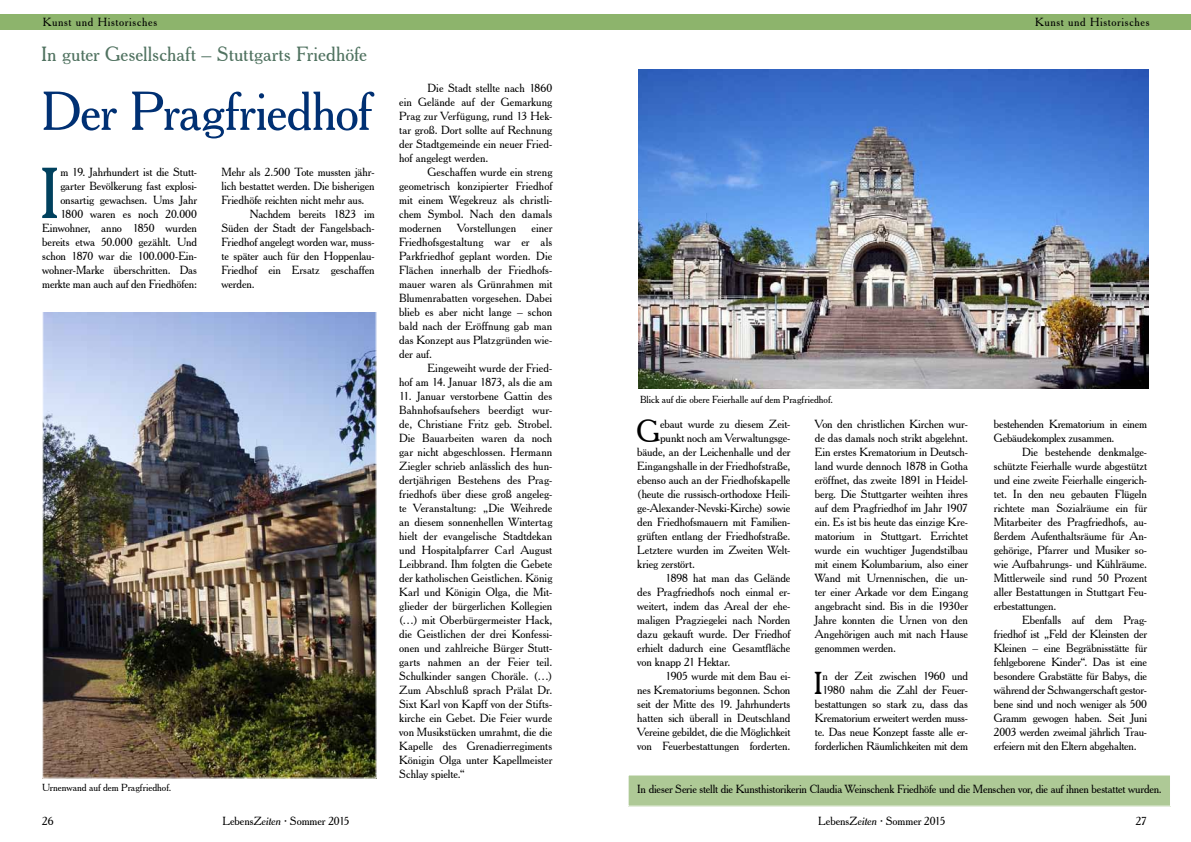
<style>
.page{position:relative;width:1191px;height:842px;background:#fff}
.page>*{position:absolute;margin:0;border:0;box-sizing:border-box;transform-origin:0 0}
.t1{font:69.7px "Cheltenham BT";color:#00415e}
.t2{font:53px "Cheltenham BT";letter-spacing:-.015em;color:#003073}
.t3{font:30.9px "Cheltenham BT";color:#000}
.t4{font:20px "Cheltenham BT";letter-spacing:.005em;color:#507260}
.t5{font:11.5px/14px "Cheltenham BT";letter-spacing:-.005em;color:#000;text-align:justify}
.t6{font:11.5px "Cheltenham BT";letter-spacing:.055em;color:#000}
.t7{font:10px "Cheltenham BT";letter-spacing:-.005em;color:#000}
.s1{font-style:italic}
</style>
<div class="page">
<div style="left:628px;top:775px;width:542px;height:31px;background:#aec996"></div>
<div style="left:627px;top:774px;width:544px;height:33px;border:1px solid #fff"></div>
<img style="left:44px;top:313px;width:331px;height:464px">
<div style="left:42px;top:309px;width:335px;height:470px;border:1px solid #fff"></div>
<img style="left:638px;top:69px;width:510px;height:320px">
<div style="left:0;top:14px;width:596px;height:16px;background:#8db46c"></div>
<div style="left:597px;top:14px;width:594px;height:16px;background:#8db46c"></div>
<p class="t6" style="left:43px;top:14px;width:116px">Kunst und Historisches</p>
<p class="t6" style="left:1035px;top:14px;width:116px">Kunst und Historisches</p>
<h3 class="t4" style="left:41px;top:42px;width:327px">In guter Gesellschaft – Stuttgarts Friedhöfe</h3>
<h2 class="t2" style="left:41px;top:79px;width:331px">Der Pragfriedhof</h2>
<p class="t5" style="left:42px;top:165px;width:156px;text-align:right">m 19. Jahrhundert ist die Stutt&shy;garter Bevölkerung fast explosi&shy;onsartig gewachsen. Ums Jahr<br>1800 waren es noch 20.000<br>Einwohner, anno 1850 wurden bereits etwa 50.000 gezählt. Und schon 1870 war die 100.000-Ein&shy;wohner-Marke überschritten. Das merkte man auch auf den Friedhöfen:</p>
<h1 class="t1" style="left:39px;top:151px;width:23px">I</h1>
<p class="t5" style="left:221px;top:164px;width:155px">Mehr als 2.500 Tote mussten jähr-</p>
<p class="t5" style="left:221px;top:178px;width:155px">lich bestattet werden. Die bisherigen</p>
<p class="t5" style="left:221px;top:192px;width:144px">Friedhöfe reichten nicht mehr aus.</p>
<p class="t5" style="left:250px;top:206px;width:126px">Nachdem bereits 1823 im</p>
<p class="t5" style="left:221px;top:220px;width:155px">Süden der Stadt der Fangelsbach-</p>
<p class="t5" style="left:221px;top:234px;width:155px">Friedhof angelegt worden war, muss-</p>
<p class="t5" style="left:221px;top:248px;width:155px">te später auch für den Hoppenlau-</p>
<p class="t5" style="left:221px;top:262px;width:155px">Friedhof ein Ersatz geschaffen</p>
<p class="t5" style="left:221px;top:276px;width:35px">werden.</p>
<p class="t7" style="left:42px;top:781px;width:131px">Urnenwand auf dem Pragfriedhof.</p>
<p class="t5" style="left:399px;top:81px;width:155px;text-indent:28px">Die Stadt stellte nach 1860 ein Gelände auf der Gemarkung Prag zur Verfügung, rund 13 Hek&shy;tar groß. Dort sollte auf Rechnung der Stadtgemeinde ein neuer Fried&shy;hof angelegt werden.</p>
<p class="t5" style="left:399px;top:165px;width:155px;text-indent:28px">Geschaffen wurde ein streng geometrisch konzipierter Friedhof mit einem Wegekreuz als christli&shy;chem Symbol. Nach den damals modernen</p>
<p class="t5" style="left:457px;top:221px;width:61px">Vorstellungen</p>
<p class="t5" style="left:399px;top:221px;width:155px;text-indent:132px">einer Friedhofsgestaltung war er als Parkfriedhof geplant worden. Die Flächen innerhalb der Friedhofs&shy;mauer waren als Grünrahmen mit Blumenrabatten vorgesehen. Dabei blieb es aber nicht lange – schon bald nach der Eröffnung gab man das Konzept aus Platzgründen wie&shy;der auf.</p>
<p class="t5" style="left:399px;top:361px;width:155px;text-align:right">Eingeweiht wurde der Fried-<br>hof am 14. Januar 1873, als die am</p>
<p class="t5" style="left:399px;top:389px;width:155px">11. Januar verstorbene Gattin des Bahnhofsaufsehers beerdigt wur&shy;de, Christiane Fritz geb. Strobel.<br>Die Bauarbeiten waren da noch gar nicht abgeschlossen. Hermann Ziegler schrieb anlässlich des hun&shy;dertjährigen Bestehens des Prag&shy;friedhofs über diese groß angeleg&shy;te Veranstaltung: „Die Weihrede an diesem sonnenhellen Wintertag hielt der evangelische Stadtdekan und Hospitalpfarrer Carl August Leibbrand. Ihm folgten die Gebete der katholischen Geistlichen. König Karl und Königin Olga, die Mit&shy;glieder der bürgerlichen Kollegien (…) mit Oberbürgermeister Hack, die Geistlichen der drei Konfessi&shy;onen und zahlreiche Bürger Stutt&shy;garts nahmen an der Feier teil.<br>Schulkinder sangen Choräle. (…)<br>Zum Abschluß sprach Prälat Dr.<br>Sixt Karl von Kapff von der Stifts&shy;kirche ein Gebet. Die Feier wurde von Musikstücken umrahmt, die die Kapelle des Grenadierregiments Königin Olga unter Kapellmeister Schlay spielte.“</p>
<p class="t7" style="left:640px;top:393px;width:194px">Blick auf die obere Feierhalle auf dem Pragfriedhof.</p>
<h3 class="t3" style="left:636px;top:412px;width:25px">G</h3>
<p class="t5" style="left:660px;top:417px;width:132px">ebaut wurde zu diesem Zeit-</p>
<p class="t5" style="left:660px;top:431px;width:132px">punkt noch am Verwaltungsge-</p>
<p class="t5" style="left:637px;top:445px;width:155px">bäude, an der Leichenhalle und der</p>
<p class="t5" style="left:637px;top:459px;width:155px">Eingangshalle in der Friedhofstraße,</p>
<p class="t5" style="left:637px;top:473px;width:155px">ebenso auch an der Friedhofskapelle</p>
<p class="t5" style="left:637px;top:487px;width:155px">(heute die russisch-orthodoxe Heili-</p>
<p class="t5" style="left:637px;top:501px;width:155px">ge-Alexander-Nevski-Kirche) sowie</p>
<p class="t5" style="left:637px;top:515px;width:155px">den Friedhofsmauern mit Familien-</p>
<p class="t5" style="left:637px;top:529px;width:155px">grüften entlang der Friedhofstraße.</p>
<p class="t5" style="left:637px;top:543px;width:155px">Letztere wurden im Zweiten Welt-</p>
<p class="t5" style="left:637px;top:557px;width:59px">krieg zerstört.</p>
<p class="t5" style="left:665px;top:571px;width:126px">1898 hat man das Gelände</p>
<p class="t5" style="left:637px;top:585px;width:155px">des Pragfriedhofs noch einmal er-</p>
<p class="t5" style="left:637px;top:599px;width:155px">weitert, indem das Areal der ehe-</p>
<p class="t5" style="left:637px;top:613px;width:155px">maligen Pragziegelei nach Norden</p>
<p class="t5" style="left:637px;top:627px;width:155px">dazu gekauft wurde. Der Friedhof</p>
<p class="t5" style="left:637px;top:641px;width:155px">erhielt dadurch eine Gesamtfläche</p>
<p class="t5" style="left:637px;top:655px;width:94px">von knapp 21 Hektar.</p>
<p class="t5" style="left:665px;top:669px;width:126px">1905 wurde mit dem Bau ei-</p>
<p class="t5" style="left:637px;top:683px;width:155px">nes Krematoriums begonnen. Schon</p>
<p class="t5" style="left:637px;top:697px;width:155px">seit der Mitte des 19. Jahrhunderts</p>
<p class="t5" style="left:637px;top:711px;width:155px">hatten sich überall in Deutschland</p>
<p class="t5" style="left:637px;top:725px;width:155px">Vereine gebildet, die die Möglichkeit</p>
<p class="t5" style="left:637px;top:739px;width:155px">von Feuerbestattungen forderten.</p>
<p class="t5" style="left:815px;top:417px;width:155px">Von den christlichen Kirchen wur&shy;de das damals noch strikt abgelehnt.<br>Ein erstes Krematorium in Deutsch&shy;land wurde dennoch 1878 in Gotha eröffnet, das zweite 1891 in Heidel&shy;berg. Die Stuttgarter weihten ihres auf dem Pragfriedhof im Jahr 1907 ein. Es ist bis heute das einzige Kre&shy;matorium in Stuttgart. Errichtet wurde ein wuchtiger Jugendstilbau mit einem Kolumbarium, also einer Wand mit Urnennischen, die un&shy;ter einer Arkade vor dem Eingang angebracht sind. Bis in die 1930er Jahre konnten die Urnen von den Angehörigen auch mit nach Hause genommen werden.</p>
<h3 class="t3" style="left:813px;top:664px;width:11px">I</h3>
<p class="t5" style="left:815px;top:669px;width:155px;text-align:right">n der Zeit zwischen 1960 und 1980 nahm die Zahl der Feuer&shy;bestattungen so stark zu, dass das Krematorium erweitert werden muss&shy;te. Das neue Konzept fasste alle er&shy;forderlichen Räumlichkeiten mit dem</p>
<p class="t5" style="left:994px;top:417px;width:155px">bestehenden Krematorium in einem<br>Gebäudekomplex zusammen.</p>
<p class="t5" style="left:994px;top:445px;width:155px;text-indent:28px">Die bestehende denkmalge&shy;schützte Feierhalle wurde abgestützt und eine zweite Feierhalle eingerich&shy;tet. In den neu gebauten Flügeln richtete man Sozialräume ein für Mitarbeiter des Pragfriedhofs, au&shy;ßerdem Aufenthaltsräume für An&shy;gehörige, Pfarrer und Musiker so&shy;wie Aufbahrungs- und Kühlräume.<br>Mittlerweile sind rund 50 Prozent aller Bestattungen in Stuttgart Feu&shy;erbestattungen.</p>
<p class="t5" style="left:994px;top:613px;width:155px;text-indent:28px">Ebenfalls auf dem Prag&shy;friedhof ist „Feld der Kleinsten der Kleinen – eine Begräbnisstätte für fehlgeborene Kinder“. Das ist eine besondere Grabstätte für Babys, die während der Schwangerschaft gestor&shy;bene sind und noch weniger als 500<br>Gramm gewogen haben. Seit Juni 2003 werden zweimal jährlich Trau&shy;erfeiern mit den Eltern abgehalten.</p>
<p class="t5" style="left:637px;top:781px;width:526px">In dieser Serie stellt die Kunsthistorikerin Claudia Weinschenk Friedhöfe und die Menschen vor, die auf ihnen bestattet wurden.</p>
<p class="t5" style="left:42px;top:814px;width:13px">26</p>
<p class="t5" style="left:222px;top:814px;width:129px">Lebens<span class="s1">Zeiten</span> ∙ Sommer 2015</p>
<p class="t5" style="left:818px;top:814px;width:129px">Lebens<span class="s1">Zeiten</span> ∙ Sommer 2015</p>
<p class="t5" style="left:1136px;top:814px;width:13px">27</p>
</div>
